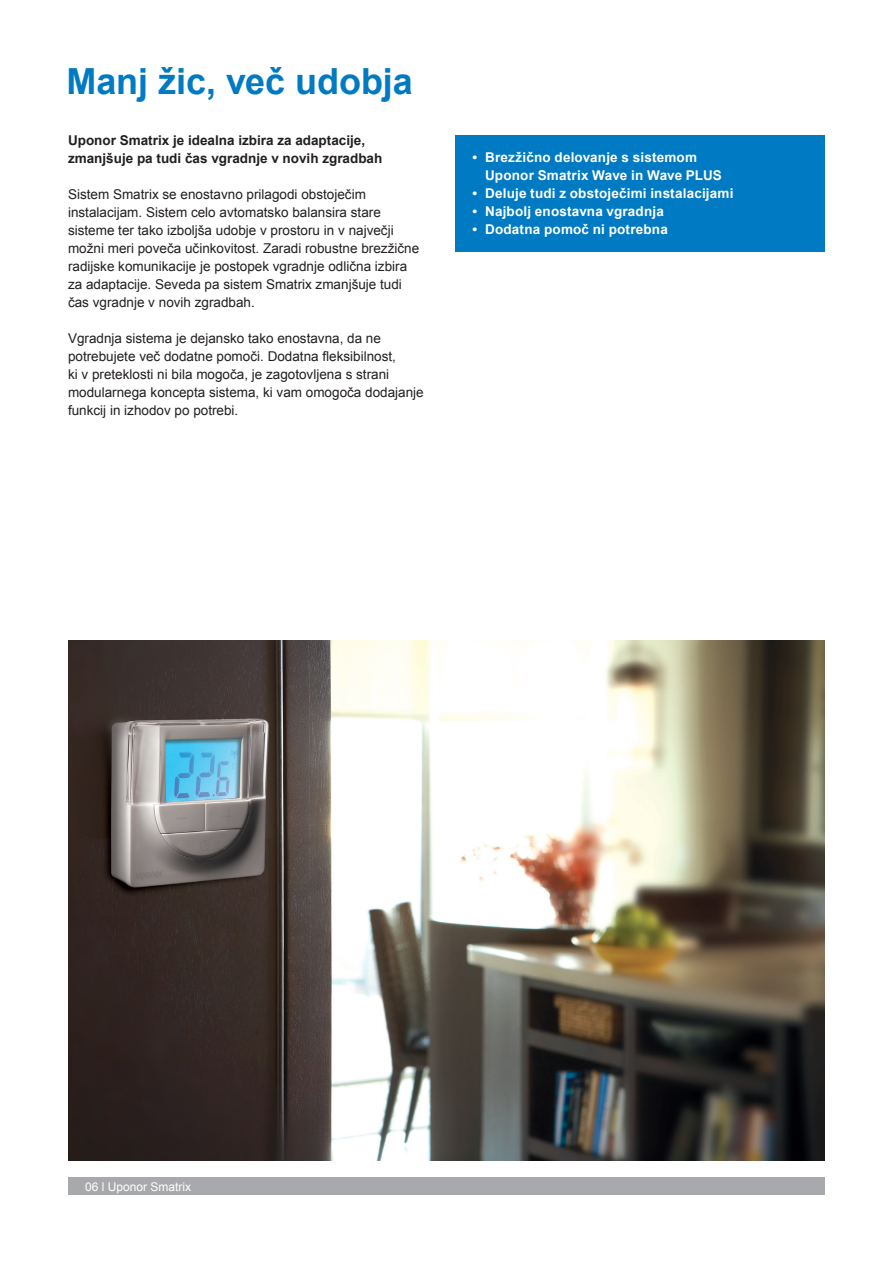
<style>
.page{position:relative;width:893px;height:1263px;background:#fff}
.page>*{position:absolute;margin:0;border:0;box-sizing:border-box;transform-origin:0 0}
.blue_headline_24_26{font:700 36px "Arial";letter-spacing:-.005em;color:#007ac2}
.copy_9_12{font:13.5px/18px "Arial";color:#231f20}
.bluebox_bulletpoints{font:700 13.5px/18px "Arial";letter-spacing:.015em;color:#fff}
.copy_9_12-2{font:700 13.5px "Arial";color:#231f20}
.t1{font:12px "Arial";color:#fff}
</style>
<div class="page">
<div style="left:68px;top:1178px;width:757px;height:17px;background:#a8a9ad"></div>
<img style="left:68px;top:640px;width:757px;height:521px">
<div style="left:455px;top:135px;width:370px;height:117px;background:#007ac2"></div>
<p class="blue_headline_24_26" style="left:66px;top:58px;width:348px">Manj žic, več udobja</p>
<p class="copy_9_12-2" style="left:68px;top:132px;width:299px">Uponor Smatrix je idealna izbira za adaptacije,</p>
<p class="copy_9_12-2" style="left:68px;top:150px;width:316px">zmanjšuje pa tudi čas vgradnje v novih zgradbah</p>
<p class="copy_9_12" style="left:68px;top:186px;width:353px">Sistem Smatrix se enostavno prilagodi obstoječim instalacijam. Sistem celo avtomatsko balansira stare sisteme ter tako izboljša udobje v prostoru in v največji možni meri poveča učinkovitost. Zaradi robustne brezžične radijske komunikacije je postopek vgradnje odlična izbira za adaptacije. Seveda pa sistem Smatrix zmanjšuje tudi čas vgradnje v novih zgradbah.</p>
<p class="copy_9_12" style="left:68px;top:330px;width:357px">Vgradnja sistema je dejansko tako enostavna, da ne potrebujete več dodatne pomoči. Dodatna fleksibilnost,<br>ki v preteklosti ni bila mogoča, je zagotovljena s strani modularnega koncepta sistema, ki vam omogoča dodajanje funkcij in izhodov po potrebi.</p>
<p class="bluebox_bulletpoints" style="left:485px;top:149px;width:238px;text-indent:-13px">• Brezžično delovanje s sistemom<br>Uponor Smatrix Wave in Wave PLUS</p>
<p class="bluebox_bulletpoints" style="left:472px;top:185px;width:263px">• Deluje tudi z obstoječimi instalacijami</p>
<p class="bluebox_bulletpoints" style="left:472px;top:203px;width:193px">• Najbolj enostavna vgradnja</p>
<p class="bluebox_bulletpoints" style="left:472px;top:221px;width:197px">• Dodatna pomoč ni potrebna</p>
<p class="t1" style="left:85px;top:1179px;width:108px">06 l Uponor Smatrix</p>
</div>
